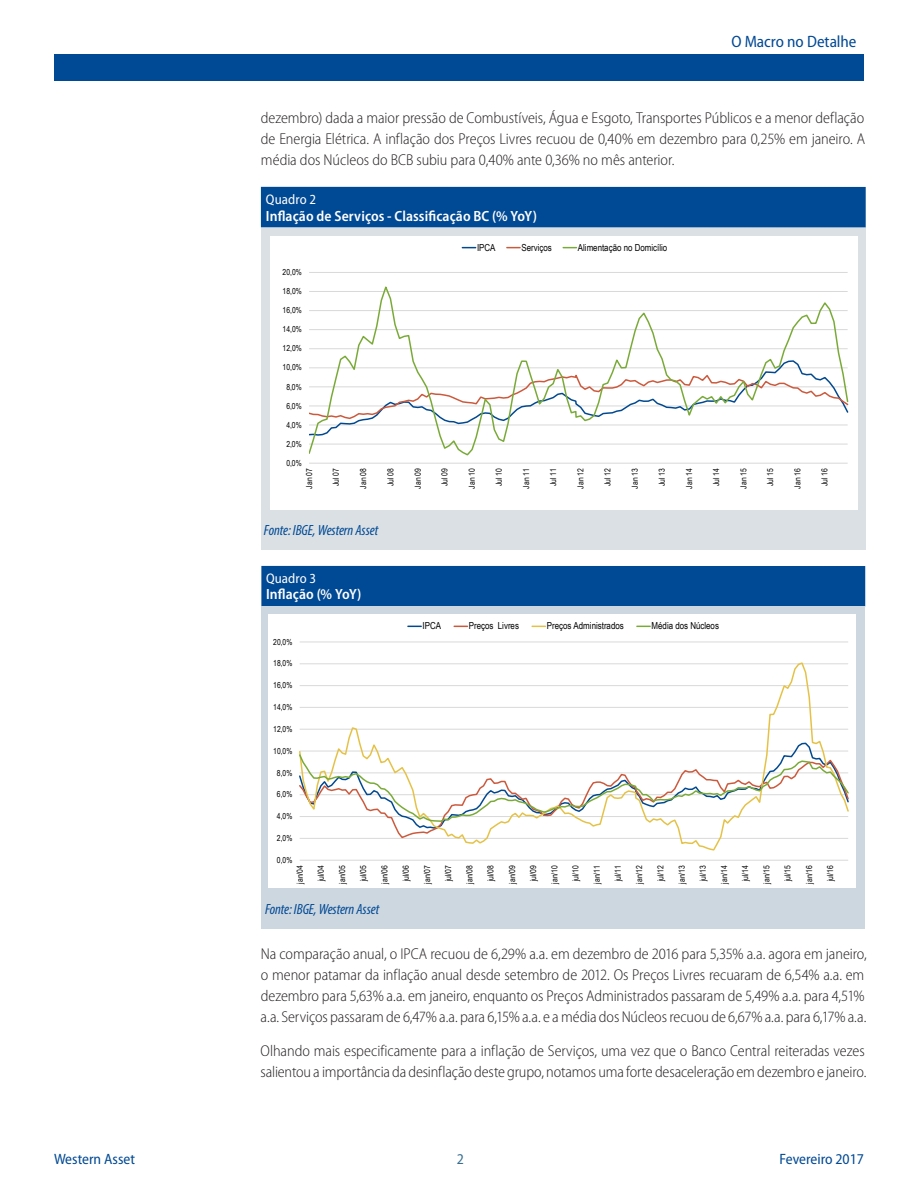
<style>
.page{position:relative;width:918px;height:1188px;background:#fff}
.page>*{position:absolute;margin:0;border:0;box-sizing:border-box;transform-origin:0 0}
.t1{font:semi-condensed 16.5px "Myriad Pro";color:#004994}
.Body_Text{font:300 semi-condensed 15.75px/21px "Myriad Pro";letter-spacing:-.005em;color:#231f20}
.t2{font:semi-condensed 15px "Myriad Pro";color:#004994}
.Page{font:semi-condensed 15px "Myriad Pro";color:#386e8f}
.t3{font:600 semi-condensed 14.85px "Myriad Pro";letter-spacing:.005em;color:#fff}
.t4{font:italic condensed 14.85px "Myriad Pro";letter-spacing:-.005em;color:#004994}
.t5{font:semi-condensed 13.95px "Myriad Pro";letter-spacing:.005em;color:#fff}
.t6{font:9.75px "Arial Narrow";letter-spacing:-.005em;color:#000}
.t7{font:8.25px "Arial Narrow";letter-spacing:.005em;color:#000}
</style>
<div class="page">
<div style="left:54px;top:54px;width:810px;height:27px;background:#004994"></div>
<div style="left:261px;top:227px;width:605px;height:323px;background:#dae0e4"></div>
<div style="left:261px;top:187px;width:605px;height:40px;background:#004994"></div>
<div style="left:261px;top:566px;width:604px;height:40px;background:#004994"></div>
<div style="left:261px;top:607px;width:604px;height:322px;background:#cdd7e0"></div>
<div style="left:270px;top:236px;width:587px;height:274px;background:#fff"></div>
<hr style="left:309px;top:272px;width:539px;height:1px;background:#d9d9d9">
<hr style="left:309px;top:463px;width:539px;height:1px;background:#d9d9d9">
<svg style="left:309px;top:286px;width:539px;height:170px"></svg>
<svg style="left:462px;top:247px;width:14px;height:1px"></svg>
<svg style="left:507px;top:247px;width:13px;height:1px"></svg>
<svg style="left:563px;top:247px;width:13px;height:1px"></svg>
<div style="left:269px;top:615px;width:587px;height:273px;background:#fff"></div>
<hr style="left:300px;top:642px;width:548px;height:1px;background:#d9d9d9">
<hr style="left:300px;top:860px;width:548px;height:1px;background:#d9d9d9">
<svg style="left:300px;top:662px;width:548px;height:189px"></svg>
<svg style="left:300px;top:753px;width:549px;height:70px"></svg>
<svg style="left:408px;top:626px;width:13px;height:1px"></svg>
<svg style="left:454px;top:626px;width:13px;height:1px"></svg>
<svg style="left:532px;top:626px;width:13px;height:1px"></svg>
<svg style="left:637px;top:626px;width:13px;height:1px"></svg>
<p class="t1" style="left:731px;top:32px;width:127px">O Macro no Detalhe</p>
<p class="Body_Text" style="left:261px;top:108px;width:606px;text-align:justify">dezembro) dada a maior pressão de Combustíveis, Água e Esgoto, Transportes Públicos e a menor deflação de Energia Elétrica. A inflação dos Preços Livres recuou de 0,40% em dezembro para 0,25% em janeiro. A média dos Núcleos do BCB subiu para 0,40% ante 0,36% no mês anterior.</p>
<p class="t5" style="left:266px;top:192px;width:52px">Quadro 2</p>
<p class="t3" style="left:266px;top:207px;width:273px">Inflação de Serviços - Classificação BC (% YoY)</p>
<p class="t7" style="left:283px;top:266px;width:21px">20,0%</p>
<p class="t7" style="left:283px;top:285px;width:21px">18,0%</p>
<p class="t7" style="left:283px;top:304px;width:21px">16,0%</p>
<p class="t7" style="left:283px;top:323px;width:21px">14,0%</p>
<p class="t7" style="left:283px;top:342px;width:21px">12,0%</p>
<p class="t7" style="left:283px;top:361px;width:21px">10,0%</p>
<p class="t7" style="left:286px;top:381px;width:17px">8,0%</p>
<p class="t7" style="left:286px;top:400px;width:17px">6,0%</p>
<p class="t7" style="left:286px;top:419px;width:17px">4,0%</p>
<p class="t7" style="left:286px;top:438px;width:17px">2,0%</p>
<p class="t6" style="left:477px;top:240px;width:20px">IPCA</p>
<p class="t6" style="left:522px;top:240px;width:32px">Serviços</p>
<p class="t6" style="left:578px;top:240px;width:91px">Alimentação no Domicílio</p>
<p class="t7" style="left:286px;top:457px;width:17px">0,0%</p>
<p class="t7" style="left:303px;top:489px;width:22px;rotate:-90deg">Jan 07</p>
<p class="t7" style="left:330px;top:486px;width:20px;rotate:-90deg">Jul 07</p>
<p class="t7" style="left:357px;top:489px;width:22px;rotate:-90deg">Jan 08</p>
<p class="t7" style="left:384px;top:486px;width:20px;rotate:-90deg">Jul 08</p>
<p class="t7" style="left:412px;top:489px;width:22px;rotate:-90deg">Jan 09</p>
<p class="t7" style="left:439px;top:486px;width:20px;rotate:-90deg">Jul 09</p>
<p class="t7" style="left:466px;top:489px;width:22px;rotate:-90deg">Jan 10</p>
<p class="t7" style="left:493px;top:486px;width:20px;rotate:-90deg">Jul 10</p>
<p class="t7" style="left:520px;top:489px;width:22px;rotate:-90deg">Jan 11</p>
<p class="t7" style="left:547px;top:486px;width:20px;rotate:-90deg">Jul 11</p>
<p class="t7" style="left:575px;top:489px;width:22px;rotate:-90deg">Jan 12</p>
<p class="t7" style="left:602px;top:486px;width:20px;rotate:-90deg">Jul 12</p>
<p class="t7" style="left:629px;top:489px;width:22px;rotate:-90deg">Jan 13</p>
<p class="t7" style="left:656px;top:486px;width:20px;rotate:-90deg">Jul 13</p>
<p class="t7" style="left:683px;top:489px;width:22px;rotate:-90deg">Jan 14</p>
<p class="t7" style="left:710px;top:486px;width:20px;rotate:-90deg">Jul 14</p>
<p class="t7" style="left:737px;top:489px;width:22px;rotate:-90deg">Jan 15</p>
<p class="t7" style="left:764px;top:486px;width:20px;rotate:-90deg">Jul 15</p>
<p class="t7" style="left:792px;top:489px;width:22px;rotate:-90deg">Jan 16</p>
<p class="t7" style="left:819px;top:486px;width:20px;rotate:-90deg">Jul 16</p>
<p class="t4" style="left:264px;top:521px;width:116px">Fonte: IBGE, Western Asset</p>
<p class="t5" style="left:266px;top:571px;width:52px">Quadro 3</p>
<p class="t3" style="left:266px;top:586px;width:97px">Inflação (% YoY)</p>
<p class="t7" style="left:273px;top:636px;width:21px">20,0%</p>
<p class="t7" style="left:273px;top:657px;width:21px">18,0%</p>
<p class="t7" style="left:273px;top:679px;width:21px">16,0%</p>
<p class="t7" style="left:273px;top:701px;width:21px">14,0%</p>
<p class="t7" style="left:273px;top:723px;width:21px">12,0%</p>
<p class="t7" style="left:273px;top:745px;width:21px">10,0%</p>
<p class="t7" style="left:277px;top:767px;width:17px">8,0%</p>
<p class="t7" style="left:277px;top:788px;width:17px">6,0%</p>
<p class="t7" style="left:277px;top:810px;width:17px">4,0%</p>
<p class="t7" style="left:277px;top:832px;width:17px">2,0%</p>
<p class="t6" style="left:423px;top:619px;width:20px">IPCA</p>
<p class="t6" style="left:469px;top:619px;width:52px">Preços Livres</p>
<p class="t6" style="left:547px;top:619px;width:79px">Preços Administrados</p>
<p class="t6" style="left:652px;top:619px;width:69px">Média dos Núcleos</p>
<p class="t7" style="left:277px;top:854px;width:17px">0,0%</p>
<p class="t7" style="left:294px;top:884px;width:20px;rotate:-90deg">jan/04</p>
<p class="t7" style="left:315px;top:881px;width:18px;rotate:-90deg">jul/04</p>
<p class="t7" style="left:336px;top:884px;width:20px;rotate:-90deg">jan/05</p>
<p class="t7" style="left:357px;top:881px;width:18px;rotate:-90deg">jul/05</p>
<p class="t7" style="left:379px;top:884px;width:20px;rotate:-90deg">jan/06</p>
<p class="t7" style="left:400px;top:881px;width:18px;rotate:-90deg">jul/06</p>
<p class="t7" style="left:421px;top:884px;width:20px;rotate:-90deg">jan/07</p>
<p class="t7" style="left:442px;top:881px;width:18px;rotate:-90deg">jul/07</p>
<p class="t7" style="left:464px;top:884px;width:20px;rotate:-90deg">jan/08</p>
<p class="t7" style="left:485px;top:881px;width:18px;rotate:-90deg">jul/08</p>
<p class="t7" style="left:506px;top:884px;width:20px;rotate:-90deg">jan/09</p>
<p class="t7" style="left:527px;top:881px;width:18px;rotate:-90deg">jul/09</p>
<p class="t7" style="left:548px;top:884px;width:20px;rotate:-90deg">jan/10</p>
<p class="t7" style="left:569px;top:881px;width:18px;rotate:-90deg">jul/10</p>
<p class="t7" style="left:591px;top:884px;width:20px;rotate:-90deg">jan/11</p>
<p class="t7" style="left:612px;top:881px;width:18px;rotate:-90deg">jul/11</p>
<p class="t7" style="left:633px;top:884px;width:20px;rotate:-90deg">jan/12</p>
<p class="t7" style="left:654px;top:881px;width:18px;rotate:-90deg">jul/12</p>
<p class="t7" style="left:676px;top:884px;width:20px;rotate:-90deg">jan/13</p>
<p class="t7" style="left:697px;top:881px;width:18px;rotate:-90deg">jul/13</p>
<p class="t7" style="left:718px;top:884px;width:20px;rotate:-90deg">jan/14</p>
<p class="t7" style="left:739px;top:881px;width:18px;rotate:-90deg">jul/14</p>
<p class="t7" style="left:761px;top:884px;width:20px;rotate:-90deg">jan/15</p>
<p class="t7" style="left:782px;top:881px;width:18px;rotate:-90deg">jul/15</p>
<p class="t7" style="left:803px;top:884px;width:20px;rotate:-90deg">jan/16</p>
<p class="t7" style="left:824px;top:881px;width:18px;rotate:-90deg">jul/16</p>
<p class="t4" style="left:265px;top:900px;width:116px">Fonte: IBGE, Western Asset</p>
<p class="Body_Text" style="left:261px;top:943px;width:608px">Na comparação anual, o IPCA recuou de 6,29% a.a. em dezembro de 2016 para 5,35% a.a. agora em janeiro, o menor patamar da inflação anual desde setembro de 2012. Os Preços Livres recuaram de 6,54% a.a. em dezembro para 5,63% a.a. em janeiro, enquanto os Preços Administrados passaram de 5,49% a.a. para 4,51% a.a. Serviços passaram de 6,47% a.a. para 6,15% a.a. e a média dos Núcleos recuou de 6,67% a.a. para 6,17% a.a.</p>
<p class="Body_Text" style="left:260px;top:1041px;width:608px">Olhando mais especificamente para a inflação de Serviços, uma vez que o Banco Central reiteradas vezes salientou a importância da desinflação deste grupo, notamos uma forte desaceleração em dezembro e janeiro.</p>
<p class="t2" style="left:54px;top:1151px;width:83px">Western Asset</p>
<p class="t2" style="left:780px;top:1151px;width:86px">Fevereiro 2017</p>
<p class="Page" style="left:457px;top:1151px;width:9px">2</p>
</div>
